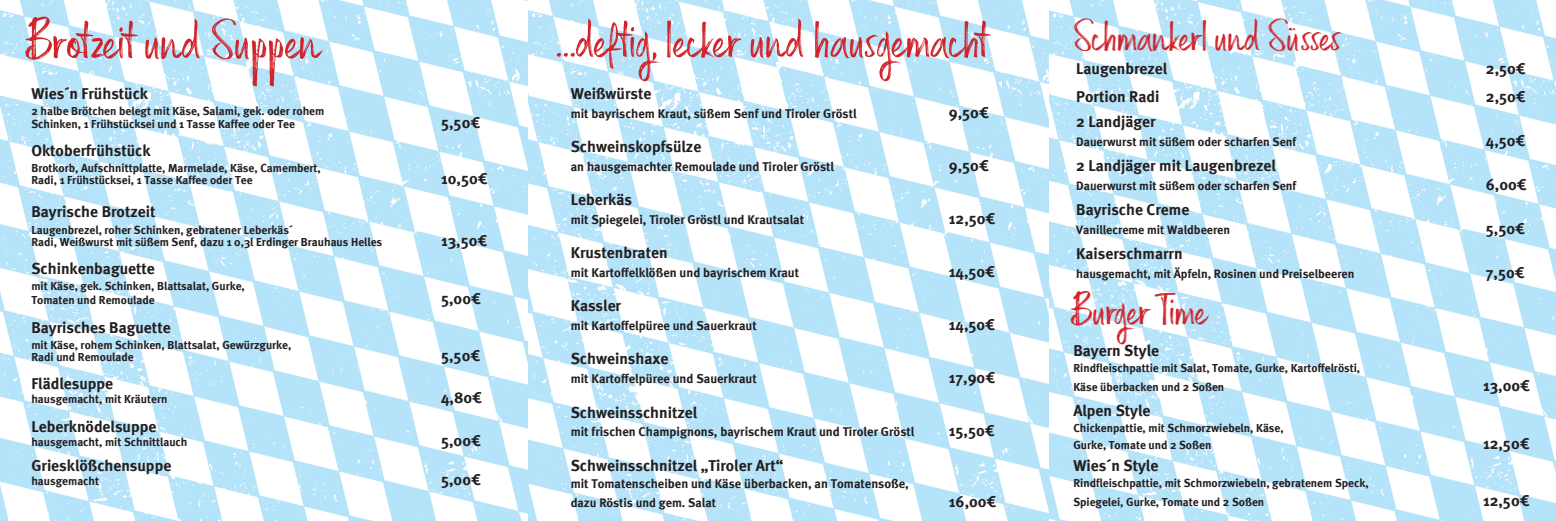
<style>
.page{position:relative;width:1556px;height:521px;background:#fff}
.page>*{position:absolute;margin:0;border:0;box-sizing:border-box;transform-origin:0 0}
.t1{font:58.19px "Russell";color:#d1232a}
.t2{font:56.18px "Russell";color:#d1232a}
.t3{font:46.55px "Russell";color:#d1232a}
.t4{font:700 15.75px "Meta";color:#231f20}
.t5{font:700 12.69px "Meta";color:#231f20}
.t6{font:700 12.51px "Meta";color:#231f20}
.t7{font:700 12.25px "Meta";color:#231f20}
.t8{font:700 11.64px "Meta";color:#231f20}
</style>
<div class="page">
<img style="left:0;top:0;width:1555px;height:521px">
<p class="t1" style="left:26px;top:4px;width:295px">Brotzeit und Suppen</p>
<p class="t4" style="left:31px;top:84px;width:118px">Wies´n Frühstück</p>
<p class="t8" style="left:31px;top:104px;width:294px">2 halbe Brötchen belegt mit Käse, Salami, gek. oder rohem</p>
<p class="t8" style="left:31px;top:117px;width:265px">Schinken, 1 Frühstücksei und 1 Tasse Kaffee oder Tee</p>
<p class="t4" style="left:441px;top:113px;width:41px">5,50€</p>
<p class="t4" style="left:31px;top:141px;width:121px">Oktoberfrühstück</p>
<p class="t8" style="left:31px;top:161px;width:291px">Brotkorb, Aufschnittplatte, Marmelade, Käse, Camembert,</p>
<p class="t8" style="left:31px;top:173px;width:223px">Radi, 1 Frühstücksei, 1 Tasse Kaffee oder Tee</p>
<p class="t4" style="left:441px;top:170px;width:48px">10,50€</p>
<p class="t4" style="left:31px;top:202px;width:125px">Bayrische Brotzeit</p>
<p class="t8" style="left:31px;top:223px;width:263px">Laugenbrezel, roher Schinken, gebratener Leberkäs´</p>
<p class="t8" style="left:31px;top:235px;width:352px">Radi, Weißwurst mit süßem Senf, dazu 1 0,3l Erdinger Brauhaus Helles</p>
<p class="t4" style="left:441px;top:231px;width:48px">13,50€</p>
<p class="t4" style="left:31px;top:259px;width:125px">Schinkenbaguette</p>
<p class="t8" style="left:31px;top:279px;width:215px">mit Käse, gek. Schinken, Blattsalat, Gurke,</p>
<p class="t8" style="left:31px;top:293px;width:125px">Tomaten und Remoulade</p>
<p class="t4" style="left:441px;top:289px;width:41px">5,00€</p>
<p class="t4" style="left:31px;top:318px;width:141px">Bayrisches Baguette</p>
<p class="t8" style="left:31px;top:338px;width:261px">mit Käse, rohem Schinken, Blattsalat, Gewürzgurke,</p>
<p class="t8" style="left:31px;top:350px;width:104px">Radi und Remoulade</p>
<p class="t4" style="left:441px;top:346px;width:41px">5,50€</p>
<p class="t4" style="left:31px;top:374px;width:83px">Flädlesuppe</p>
<p class="t8" style="left:31px;top:392px;width:137px">hausgemacht, mit Kräutern</p>
<p class="t4" style="left:441px;top:388px;width:42px">4,80€</p>
<p class="t4" style="left:31px;top:417px;width:126px">Leberknödelsuppe</p>
<p class="t8" style="left:31px;top:435px;width:158px">hausgemacht, mit Schnittlauch</p>
<p class="t4" style="left:441px;top:431px;width:41px">5,00€</p>
<p class="t4" style="left:31px;top:456px;width:141px">Griesklößchensuppe</p>
<p class="t8" style="left:31px;top:474px;width:69px">hausgemacht</p>
<p class="t4" style="left:441px;top:470px;width:41px">5,00€</p>
<p class="t2" style="left:556px;top:4px;width:434px">...deftig, lecker und hausgemacht</p>
<p class="t4" style="left:570px;top:84px;width:82px">Weißwürste</p>
<p class="t5" style="left:570px;top:106px;width:287px">mit bayrischem Kraut, süßem Senf und Tiroler Gröstl</p>
<p class="t4" style="left:948px;top:103px;width:41px">9,50€</p>
<p class="t4" style="left:570px;top:137px;width:132px">Schweinskopfsülze</p>
<p class="t5" style="left:570px;top:159px;width:265px">an hausgemachter Remoulade und Tiroler Gröstl</p>
<p class="t4" style="left:948px;top:156px;width:41px">9,50€</p>
<p class="t4" style="left:570px;top:190px;width:63px">Leberkäs</p>
<p class="t5" style="left:570px;top:212px;width:235px">mit Spiegelei, Tiroler Gröstl und Krautsalat</p>
<p class="t4" style="left:948px;top:209px;width:48px">12,50€</p>
<p class="t4" style="left:570px;top:243px;width:98px">Krustenbraten</p>
<p class="t5" style="left:570px;top:265px;width:230px">mit Kartoffelklößen und bayrischem Kraut</p>
<p class="t4" style="left:948px;top:262px;width:48px">14,50€</p>
<p class="t4" style="left:570px;top:296px;width:52px">Kassler</p>
<p class="t5" style="left:570px;top:318px;width:187px">mit Kartoffelpüree und Sauerkraut</p>
<p class="t4" style="left:948px;top:315px;width:48px">14,50€</p>
<p class="t4" style="left:570px;top:350px;width:99px">Schweinshaxe</p>
<p class="t5" style="left:570px;top:371px;width:187px">mit Kartoffelpüree und Sauerkraut</p>
<p class="t4" style="left:948px;top:368px;width:48px">17,90€</p>
<p class="t4" style="left:570px;top:403px;width:128px">Schweinsschnitzel</p>
<p class="t5" style="left:570px;top:424px;width:345px">mit frischen Champignons, bayrischem Kraut und Tiroler Gröstl</p>
<p class="t4" style="left:948px;top:422px;width:47px">15,50€</p>
<p class="t4" style="left:570px;top:456px;width:214px">Schweinsschnitzel „Tiroler Art“</p>
<p class="t5" style="left:570px;top:476px;width:340px">mit Tomatenscheiben und Käse überbacken, an Tomatensoße,</p>
<p class="t6" style="left:570px;top:495px;width:147px">dazu Röstis und gem. Salat</p>
<p class="t4" style="left:948px;top:492px;width:49px">16,00€</p>
<p class="t3" style="left:1074px;top:7px;width:269px">Schmankerl und Süsses</p>
<p class="t4" style="left:1076px;top:59px;width:93px">Laugenbrezel</p>
<p class="t4" style="left:1485px;top:59px;width:41px">2,50€</p>
<p class="t4" style="left:1076px;top:87px;width:85px">Portion Radi</p>
<p class="t4" style="left:1485px;top:87px;width:41px">2,50€</p>
<p class="t4" style="left:1076px;top:112px;width:81px">2 Landjäger</p>
<p class="t7" style="left:1076px;top:134px;width:222px">Dauerwurst mit süßem oder scharfen Senf</p>
<p class="t4" style="left:1485px;top:131px;width:41px">4,50€</p>
<p class="t4" style="left:1076px;top:156px;width:201px">2 Landjäger mit Laugenbrezel</p>
<p class="t7" style="left:1076px;top:178px;width:222px">Dauerwurst mit süßem oder scharfen Senf</p>
<p class="t4" style="left:1485px;top:175px;width:42px">6,00€</p>
<p class="t4" style="left:1076px;top:200px;width:115px">Bayrische Creme</p>
<p class="t7" style="left:1076px;top:222px;width:155px">Vanillecreme mit Waldbeeren</p>
<p class="t4" style="left:1485px;top:219px;width:41px">5,50€</p>
<p class="t4" style="left:1076px;top:244px;width:108px">Kaiserschmarrn</p>
<p class="t7" style="left:1076px;top:266px;width:280px">hausgemacht, mit Äpfeln, Rosinen und Preiselbeeren</p>
<p class="t4" style="left:1485px;top:263px;width:40px">7,50€</p>
<p class="t3" style="left:1071px;top:281px;width:137px">Burger Time</p>
<p class="t4" style="left:1073px;top:341px;width:87px">Bayern Style</p>
<p class="t8" style="left:1073px;top:361px;width:288px">Rindfleischpattie mit Salat, Tomate, Gurke, Kartoffelrösti,</p>
<p class="t8" style="left:1073px;top:380px;width:152px">Käse überbacken und 2 Soßen</p>
<p class="t4" style="left:1482px;top:376px;width:48px">13,00€</p>
<p class="t4" style="left:1073px;top:401px;width:79px">Alpen Style</p>
<p class="t8" style="left:1073px;top:421px;width:212px">Chickenpattie, mit Schmorzwiebeln, Käse,</p>
<p class="t8" style="left:1073px;top:438px;width:139px">Gurke, Tomate und 2 Soßen</p>
<p class="t4" style="left:1482px;top:434px;width:48px">12,50€</p>
<p class="t4" style="left:1073px;top:456px;width:86px">Wies´n Style</p>
<p class="t8" style="left:1073px;top:476px;width:297px">Rindfleischpattie, mit Schmorzwiebeln, gebratenem Speck,</p>
<p class="t8" style="left:1073px;top:495px;width:192px">Spiegelei, Gurke, Tomate und 2 Soßen</p>
<p class="t4" style="left:1482px;top:491px;width:48px">12,50€</p>
</div>
